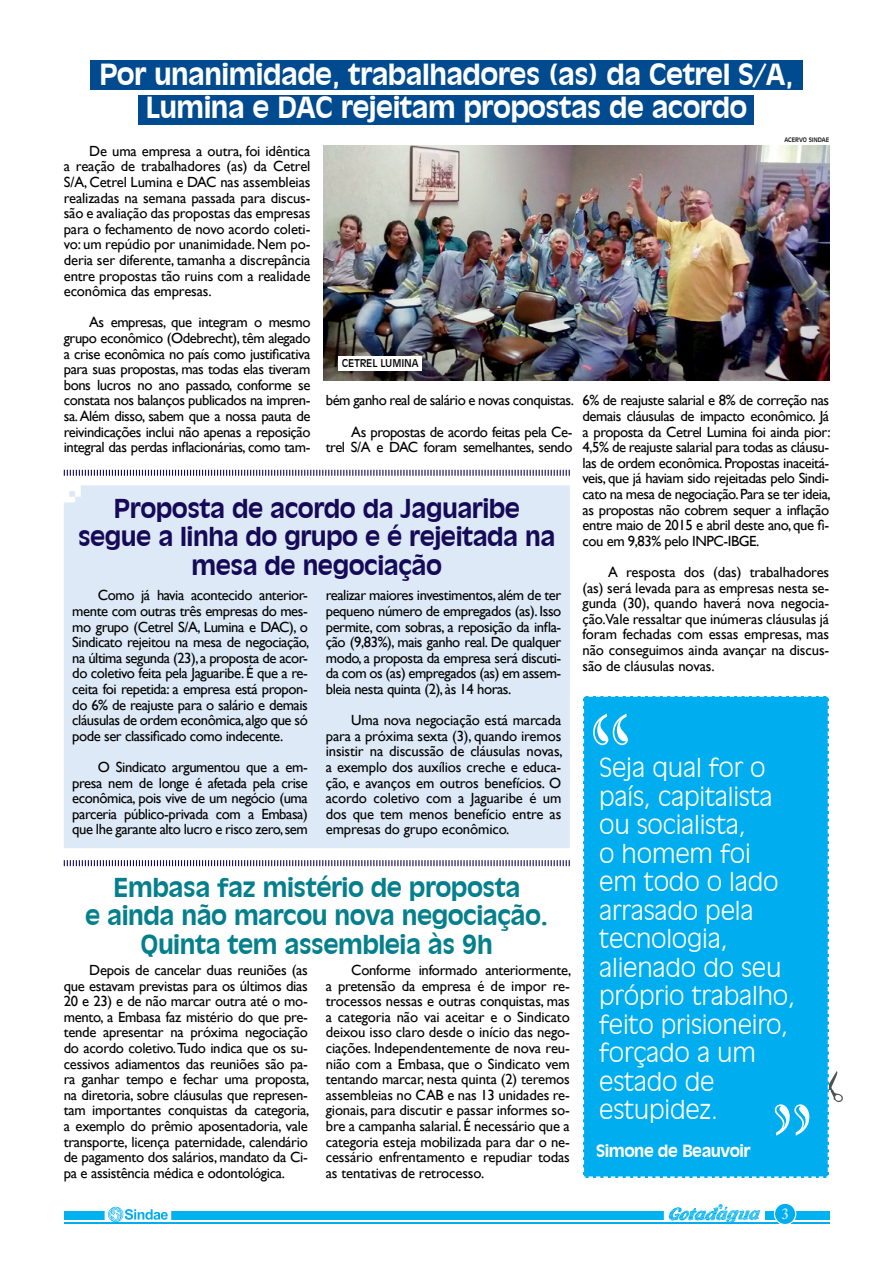
<style>
.page{position:relative;width:893px;height:1263px;background:#fff}
.page>*{position:absolute;margin:0;border:0;box-sizing:border-box;transform-origin:0 0}
.t1{font:99px "Imprint MT Shadow";color:#fff}
.t2{font:700 28.5px/33px "Incised 901 BT";letter-spacing:-.02em;color:#fff;text-align:center}
.t3{font:300 25.5px/28.5px "Incised 901 BT";letter-spacing:-.01em;color:#fff}
.t4{font:700 25.5px/28.5px "Incised 901 BT";letter-spacing:-.02em;color:#047f8c;text-align:center}
.t5{font:700 25.5px/28.5px "Incised 901 BT";letter-spacing:-.02em;color:#150958;text-align:center}
.t6{font:700 16.5px "Incised 901 BT";letter-spacing:-.03em;color:#fff}
.t7{font:15px "Imprint MT Shadow";color:#fafafb}
.t8{font:14.7px/15.6px "Gill Sans";letter-spacing:-.03em;color:#000;text-align:justify}
.t9{font:10.5px "Incised 901 BT";letter-spacing:-.01em;color:#000}
.t10{font:6px "Incised 901 BT";letter-spacing:-.01em;color:#000}
</style>
<div class="page">
<div style="left:64px;top:485px;width:506px;height:363px;background:#dde9f6"></div>
<div style="left:90px;top:60px;width:713px;height:30px;background:#004a8f"></div>
<div style="left:139px;top:95px;width:615px;height:30px;background:#004a8f"></div>
<div style="left:583px;top:696px;width:260px;height:482px;background:#00aeef"></div>
<div style="left:64px;top:1211px;width:765px;height:9px;background:#00b3f0"></div>
<div style="left:105px;top:1200px;width:66px;height:29px;background:#fff"></div>
<div style="left:664px;top:1198px;width:100px;height:29px;background:#fff"></div>
<hr style="left:64px;top:1223px;width:765px;height:1px;background:#00aeef">
<div style="left:774px;top:1203px;width:22px;height:21px;background:#00aeef;border-radius:50%"></div>
<div style="left:774px;top:1203px;width:22px;height:22px;border:1px solid #fff;border-radius:50%"></div>
<svg style="left:669px;top:1204px;width:91px;height:19px"></svg>
<svg style="left:108px;top:1207px;width:60px;height:15px"></svg>
<svg style="left:64px;top:470px;width:506px;height:6px"></svg>
<svg style="left:64px;top:860px;width:506px;height:6px"></svg>
<img style="left:323px;top:146px;width:506px;height:235px">
<div style="left:338px;top:356px;width:84px;height:14px;background:#fff"></div>
<h2 class="t2" style="left:99px;top:58px;width:696px">Por unanimidade, trabalhadores (as) da Cetrel S/A,<br>Lumina e DAC rejeitam propostas de acordo</h2>
<p class="t8" style="left:64px;top:143px;width:248px;text-indent:26px">De uma empresa a outra, foi idêntica a reação de trabalhadores (as) da Cetrel S/A, Cetrel Lumina e DAC nas assembleias realizadas na semana passada para discus&shy;são e avaliação das propostas das empresas para o fechamento de novo acordo coleti&shy;vo: um repúdio por unanimidade. Nem po&shy;deria ser diferente, tamanha a discrepância entre propostas tão ruins com a realidade econômica das empresas.</p>
<p class="t8" style="left:64px;top:314px;width:248px;text-indent:26px">As empresas, que integram o mesmo grupo econômico (Odebrecht), têm alegado a crise econômica no país como justificativa para suas propostas, mas todas elas tiveram bons lucros no ano passado, conforme se constata nos balanços publicados na impren&shy;sa. Além disso, sabem que a nossa pauta de reivindicações inclui não apenas a reposição integral das perdas inflacionárias, como tam-</p>
<p class="t9" style="left:342px;top:357px;width:78px">CETREL LUMINA</p>
<p class="t8" style="left:326px;top:385px;width:250px;line-height:31.2px;text-align:right">bém ganho real de salário e novas conquistas.<br>As propostas de acordo feitas pela Ce-</p>
<p class="t8" style="left:326px;top:439px;width:248px">trel S/A e DAC foram semelhantes, sendo</p>
<h3 class="t5" style="left:78px;top:494px;width:479px">Proposta de acordo da Jaguaribe segue a linha do grupo e é rejeitada na mesa de negociação</h3>
<p class="t8" style="left:326px;top:587px;width:237px">realizar maiores investimentos, além de ter pequeno número de empregados (as). Isso permite, com sobras, a reposição da infla&shy;ção (9,83%), mais ganho real. De qualquer modo, a proposta da empresa será discuti&shy;da com os (as) empregados (as) em assem&shy;bleia nesta quinta (2), às 14 horas.</p>
<p class="t8" style="left:326px;top:712px;width:239px;text-indent:26px">Uma nova negociação está marcada para a próxima sexta (3), quando iremos insistir na discussão de cláusulas novas, a exemplo dos auxílios creche e educa&shy;ção, e avanços em outros benefícios. O acordo coletivo com a Jaguaribe é um dos que tem menos benefício entre as empresas do grupo econômico.</p>
<h3 class="t4" style="left:85px;top:873px;width:465px">Embasa faz mistério de proposta<br>e ainda não marcou nova negociação.<br>Quinta tem assembleia às 9h</h3>
<p class="t8" style="left:72px;top:587px;width:238px;text-indent:26px">Como já havia acontecido anterior&shy;mente com outras três empresas do mes&shy;mo grupo (Cetrel S/A, Lumina e DAC), o Sindicato rejeitou na mesa de negociação, na última segunda (23), a proposta de acor&shy;do coletivo feita pela Jaguaribe. É que a re&shy;ceita foi repetida: a empresa está propon&shy;do 6% de reajuste para o salário e demais cláusulas de ordem econômica, algo que só pode ser classificado como indecente.</p>
<p class="t8" style="left:72px;top:759px;width:237px;text-indent:26px">O Sindicato argumentou que a em&shy;presa nem de longe é afetada pela crise econômica, pois vive de um negócio (uma parceria público-privada com a Embasa) que lhe garante alto lucro e risco zero, sem</p>
<p class="t8" style="left:64px;top:962px;width:247px;text-indent:26px">Depois de cancelar duas reuniões (as que estavam previstas para os últimos dias 20 e 23) e de não marcar outra até o mo&shy;mento, a Embasa faz mistério do que pre&shy;tende apresentar na próxima negociação do acordo coletivo. Tudo indica que os su&shy;cessivos adiamentos das reuniões são pa&shy;ra ganhar tempo e fechar uma proposta, na diretoria, sobre cláusulas que represen&shy;tam importantes conquistas da categoria, a exemplo do prêmio aposentadoria, vale transporte, licença paternidade, calendário de pagamento dos salários, mandato da Ci&shy;pa e assistência médica e odontológica.</p>
<p class="t8" style="left:326px;top:962px;width:247px;text-indent:26px">Conforme informado anteriormente, a pretensão da empresa é de impor re&shy;trocessos nessas e outras conquistas, mas a categoria não vai aceitar e o Sindicato deixou isso claro desde o início das nego&shy;ciações. Independentemente de nova reu&shy;nião com a Embasa, que o Sindicato vem tentando marcar, nesta quinta (2) teremos assembleias no CAB e nas 13 unidades re&shy;gionais, para discutir e passar informes so&shy;bre a campanha salarial. É necessário que a categoria esteja mobilizada para dar o ne&shy;cessário enfrentamento e repudiar todas as tentativas de retrocesso.</p>
<p class="t10" style="left:784px;top:136px;width:46px">ACERVO SINDAE</p>
<p class="t8" style="left:583px;top:392px;width:250px">6% de reajuste salarial e 8% de correção nas demais cláusulas de impacto econômico. Já a proposta da Cetrel Lumina foi ainda pior:<br>4,5% de reajuste salarial para todas as cláusu&shy;las de ordem econômica. Propostas inaceitá&shy;veis, que já haviam sido rejeitadas pelo Sindi&shy;cato na mesa de negociação. Para se ter ideia, as propostas não cobrem sequer a inflação entre maio de 2015 e abril deste ano, que fi&shy;cou em 9,83% pelo INPC-IBGE.</p>
<p class="t8" style="left:583px;top:564px;width:248px;text-indent:26px">A resposta dos (das) trabalhadores (as) será levada para as empresas nesta se&shy;gunda (30), quando haverá nova negocia&shy;ção.Vale ressaltar que inúmeras cláusulas já foram fechadas com essas empresas, mas não conseguimos ainda avançar na discus&shy;são de cláusulas novas.</p>
<h1 class="t1" style="left:589px;top:691px;width:45px">“</h1>
<h3 class="t3" style="left:599px;top:754px;width:198px">Seja qual for o país, capitalista ou socialista,<br>o homem foi<br>em todo o lado arrasado pela tecnologia, alienado do seu próprio trabalho, feito prisioneiro, forçado a um estado de estupidez.</h3>
<p class="t6" style="left:596px;top:1141px;width:156px">Simone de Beauvoir</p>
<h1 class="t1" style="left:770px;top:1082px;width:45px">”</h1>
<p class="t7" style="left:781px;top:1205px;width:9px">3</p>
</div>
